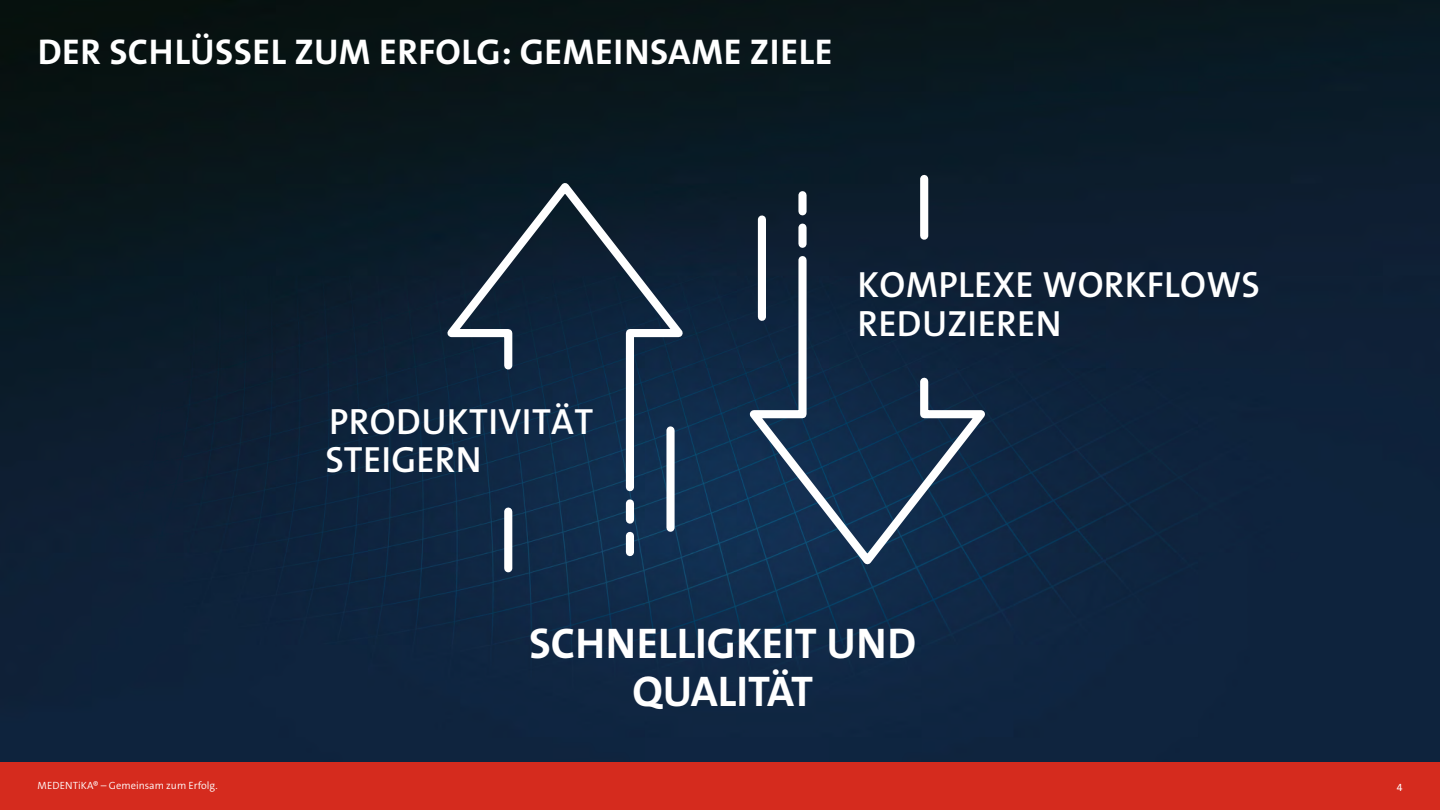
<style>
.page{position:relative;width:1440px;height:810px;background:#fff}
.page>*{position:absolute;margin:0;border:0;box-sizing:border-box;transform-origin:0 0}
.t1{font:43.2px/48.6px "The Sans LP7 Bld";color:#fff;text-align:center}
.t2{font:36.67px/38.5px "The Sans LP6 Se Bld";letter-spacing:.01em;color:#fff}
.t3{font:36px "The Sans LP7 Bld";letter-spacing:.015em;color:#fff}
.t4{font:10.5px "The Sans LP4 Se Lig";color:#fff}
.t5{font:10.5px "The Sans LP5 Plain";color:#fff}
</style>
<div class="page">
<img style="left:0;top:0;width:1440px;height:762px">
<div style="left:0;top:762px;width:1440px;height:48px;background:#d52b1e"></div>
<svg style="left:435px;top:173px;width:563px;height:401px;background:#1d334c"></svg>
<p class="t3" style="left:38px;top:29px;width:796px">DER SCHLÜSSEL ZUM ERFOLG: GEMEINSAME ZIELE</p>
<p class="t2" style="left:325px;top:402px;width:270px">PRODUKTIVITÄT<br>STEIGERN</p>
<p class="t2" style="left:858px;top:266px;width:404px">KOMPLEXE WORKFLOWS<br>REDUZIEREN</p>
<p class="t1" style="left:529px;top:619px;width:389px">SCHNELLIGKEIT UND<br>QUALITÄT</p>
<p class="t4" style="left:38px;top:779px;width:182px">MEDENTiKA® – Gemeinsam zum Erfolg.</p>
<p class="t5" style="left:1397px;top:780px;width:7px">4</p>
</div>
